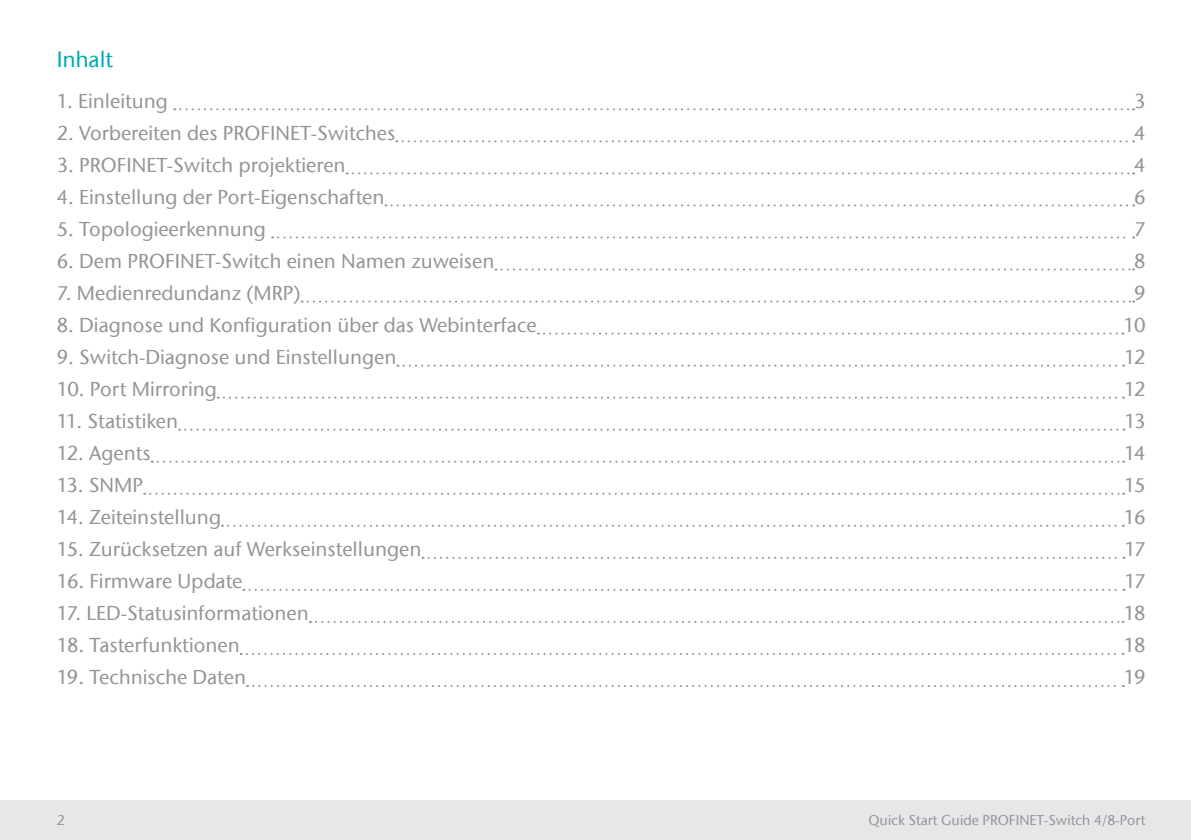
<style>
.page{position:relative;width:1191px;height:840px;background:#fff}
.page>*{position:absolute;margin:0;border:0;box-sizing:border-box;transform-origin:0 0}
.t1{font:500 22px "ITC Stone Sans Com";color:#00aaad}
.t2{font:500 20px "ITC Stone Sans Com";color:#939598}
.t3{font:500 14px "ITC Stone Sans Com";color:#939598}
</style>
<div class="page">
<div style="left:0;top:799px;width:1191px;height:40px;background:#e6e7e9"></div>
<svg style="left:174px;top:108px;width:960px;height:2px"></svg>
<svg style="left:396px;top:140px;width:738px;height:2px"></svg>
<svg style="left:347px;top:172px;width:787px;height:2px"></svg>
<svg style="left:385px;top:204px;width:749px;height:2px"></svg>
<svg style="left:272px;top:236px;width:862px;height:2px"></svg>
<svg style="left:495px;top:268px;width:639px;height:2px"></svg>
<svg style="left:301px;top:300px;width:833px;height:2px"></svg>
<svg style="left:538px;top:332px;width:585px;height:2px"></svg>
<svg style="left:397px;top:364px;width:727px;height:2px"></svg>
<svg style="left:218px;top:396px;width:906px;height:2px"></svg>
<svg style="left:179px;top:428px;width:945px;height:2px"></svg>
<svg style="left:152px;top:460px;width:972px;height:2px"></svg>
<svg style="left:144px;top:492px;width:980px;height:2px"></svg>
<svg style="left:222px;top:524px;width:901px;height:2px"></svg>
<svg style="left:422px;top:556px;width:702px;height:2px"></svg>
<svg style="left:243px;top:588px;width:881px;height:2px"></svg>
<svg style="left:310px;top:620px;width:813px;height:2px"></svg>
<svg style="left:241px;top:653px;width:882px;height:1px"></svg>
<svg style="left:247px;top:685px;width:876px;height:1px"></svg>
<p class="t1" style="left:57px;top:46px;width:58px">Inhalt</p>
<p class="t2" style="left:57px;top:89px;width:113px">1. Einleitung</p>
<p class="t2" style="left:1134px;top:89px;width:13px">3</p>
<p class="t2" style="left:57px;top:121px;width:340px">2. Vorbereiten des PROFINET-Switches</p>
<p class="t2" style="left:1134px;top:121px;width:13px">4</p>
<p class="t2" style="left:57px;top:153px;width:290px">3. PROFINET-Switch projektieren</p>
<p class="t2" style="left:1134px;top:153px;width:13px">4</p>
<p class="t2" style="left:57px;top:185px;width:329px">4. Einstellung der Port-Eigenschaften</p>
<p class="t2" style="left:1134px;top:185px;width:13px">6</p>
<p class="t2" style="left:57px;top:217px;width:211px">5. Topologieerkennung</p>
<p class="t2" style="left:1134px;top:217px;width:13px">7</p>
<p class="t2" style="left:57px;top:249px;width:439px">6. Dem PROFINET-Switch einen Namen zuweisen</p>
<p class="t2" style="left:1134px;top:249px;width:13px">8</p>
<p class="t2" style="left:57px;top:281px;width:245px">7. Medienredundanz (MRP)</p>
<p class="t2" style="left:1134px;top:281px;width:13px">9</p>
<p class="t2" style="left:57px;top:313px;width:481px">8. Diagnose und Konfiguration über das Webinterface</p>
<p class="t2" style="left:1123px;top:313px;width:24px">10</p>
<p class="t2" style="left:57px;top:345px;width:341px">9. Switch-Diagnose und Einstellungen</p>
<p class="t2" style="left:1124px;top:345px;width:23px">12</p>
<p class="t2" style="left:57px;top:377px;width:162px">10. Port Mirroring</p>
<p class="t2" style="left:1124px;top:377px;width:23px">12</p>
<p class="t2" style="left:57px;top:409px;width:123px">11. Statistiken</p>
<p class="t2" style="left:1124px;top:409px;width:23px">13</p>
<p class="t2" style="left:57px;top:441px;width:96px">12. Agents</p>
<p class="t2" style="left:1124px;top:441px;width:23px">14</p>
<p class="t2" style="left:57px;top:473px;width:88px">13. SNMP</p>
<p class="t2" style="left:1124px;top:473px;width:23px">15</p>
<p class="t2" style="left:57px;top:505px;width:166px">14. Zeiteinstellung</p>
<p class="t2" style="left:1123px;top:505px;width:23px">16</p>
<p class="t2" style="left:57px;top:537px;width:366px">15. Zurücksetzen auf Werkseinstellungen</p>
<p class="t2" style="left:1124px;top:537px;width:23px">17</p>
<p class="t2" style="left:57px;top:569px;width:187px">16. Firmware Update</p>
<p class="t2" style="left:1124px;top:569px;width:23px">17</p>
<p class="t2" style="left:57px;top:601px;width:254px">17. LED-Statusinformationen</p>
<p class="t2" style="left:1123px;top:601px;width:23px">18</p>
<p class="t2" style="left:57px;top:633px;width:184px">18. Tasterfunktionen</p>
<p class="t2" style="left:1123px;top:633px;width:23px">18</p>
<p class="t2" style="left:57px;top:665px;width:191px">19. Technische Daten</p>
<p class="t2" style="left:1123px;top:665px;width:23px">19</p>
<p class="t3" style="left:57px;top:811px;width:10px">2</p>
<p class="t3" style="left:868px;top:811px;width:279px">Quick Start Guide PROFINET-Switch 4/8-Port</p>
</div>
